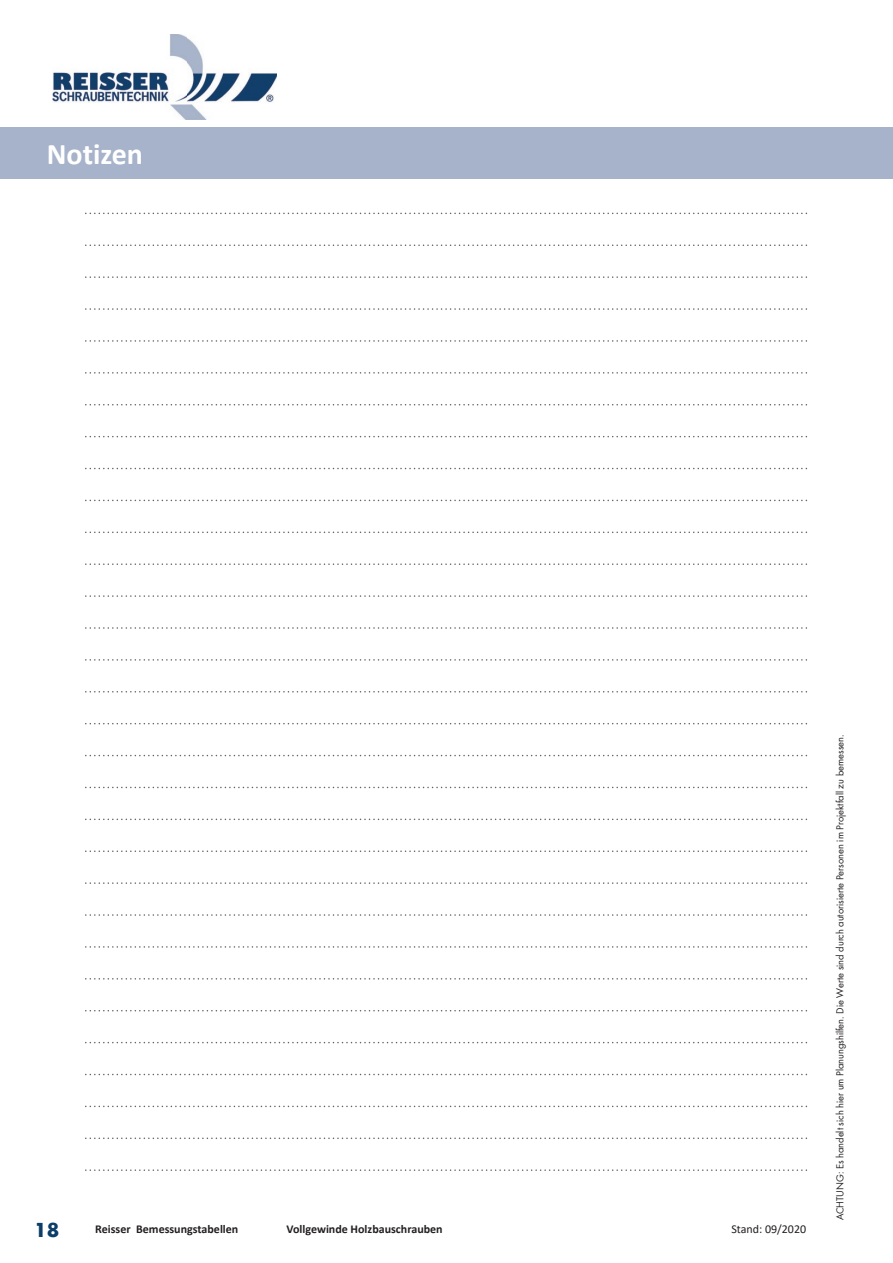
<style>
.page{position:relative;width:893px;height:1263px;background:#fff}
.page>*{position:absolute;margin:0;border:0;box-sizing:border-box;transform-origin:0 0}
.t1{font:700 30px "Calibri";color:#fff}
.t2{font:700 21px "Wuerth";color:#0c3e68}
.t3{font:700 12px "Calibri";color:#231f20}
.t4{font:12px "Calibri";color:#231f20}
.t5{font:10.5px "Wuerth";color:#231f20}
</style>
<div class="page">
<img style="left:53px;top:34px;width:224px;height:85px">
<div style="left:0;top:128px;width:893px;height:51px;background:#a7b3ca"></div>
<svg style="left:85px;top:213px;width:722px;height:1px"></svg>
<svg style="left:85px;top:244px;width:722px;height:2px"></svg>
<svg style="left:85px;top:276px;width:722px;height:2px"></svg>
<svg style="left:85px;top:308px;width:722px;height:2px"></svg>
<svg style="left:85px;top:340px;width:722px;height:2px"></svg>
<svg style="left:85px;top:372px;width:722px;height:2px"></svg>
<svg style="left:85px;top:404px;width:722px;height:1px"></svg>
<svg style="left:85px;top:436px;width:722px;height:1px"></svg>
<svg style="left:85px;top:468px;width:722px;height:1px"></svg>
<svg style="left:85px;top:500px;width:722px;height:1px"></svg>
<svg style="left:85px;top:531px;width:722px;height:2px"></svg>
<svg style="left:85px;top:563px;width:722px;height:2px"></svg>
<svg style="left:85px;top:595px;width:722px;height:2px"></svg>
<svg style="left:85px;top:627px;width:722px;height:2px"></svg>
<svg style="left:85px;top:659px;width:722px;height:2px"></svg>
<svg style="left:85px;top:691px;width:722px;height:1px"></svg>
<svg style="left:85px;top:723px;width:722px;height:1px"></svg>
<svg style="left:85px;top:755px;width:722px;height:1px"></svg>
<svg style="left:85px;top:787px;width:722px;height:1px"></svg>
<svg style="left:85px;top:819px;width:722px;height:1px"></svg>
<svg style="left:85px;top:850px;width:722px;height:2px"></svg>
<svg style="left:85px;top:882px;width:722px;height:2px"></svg>
<svg style="left:85px;top:914px;width:722px;height:2px"></svg>
<svg style="left:85px;top:946px;width:722px;height:2px"></svg>
<svg style="left:85px;top:978px;width:722px;height:1px"></svg>
<svg style="left:85px;top:1010px;width:722px;height:1px"></svg>
<svg style="left:85px;top:1042px;width:722px;height:1px"></svg>
<svg style="left:85px;top:1074px;width:722px;height:1px"></svg>
<svg style="left:85px;top:1106px;width:722px;height:1px"></svg>
<svg style="left:85px;top:1137px;width:722px;height:2px"></svg>
<svg style="left:85px;top:1169px;width:722px;height:2px"></svg>
<h1 class="t1" style="left:47px;top:132px;width:98px">Notizen</h1>
<h2 class="t2" style="left:34px;top:1214px;width:27px">18</h2>
<p class="t3" style="left:95px;top:1221px;width:145px">Reisser Bemessungstabellen</p>
<p class="t3" style="left:287px;top:1221px;width:158px">Vollgewinde Holzbauschrauben</p>
<p class="t4" style="left:731px;top:1221px;width:76px">Stand: 09/2020</p>
<p class="t5" style="left:833px;top:1220px;width:487px;rotate:-90deg">ACHTUNG: Es handelt sich hier um Planungshilfen. Die Werte sind durch autorisierte Personen im Projektfall zu bemessen.</p>
</div>
